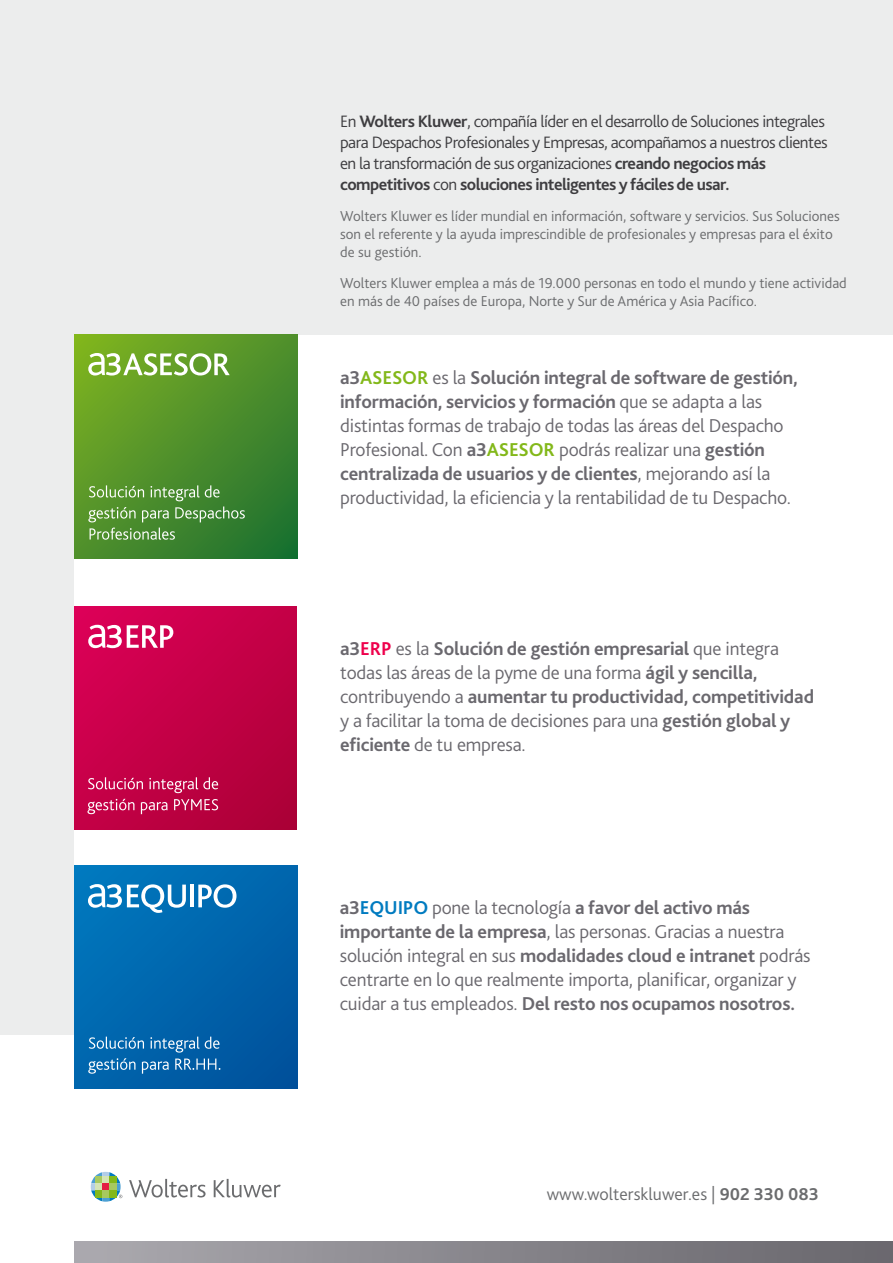
<style>
.page{position:relative;width:893px;height:1263px;background:#fff}
.page>*{position:absolute;margin:0;border:0;box-sizing:border-box;transform-origin:0 0}
.t1{font:300 19.5px/24px "Bliss 2";letter-spacing:-.01em;color:#6a686e}
.t2{font:300 18px "Bliss 2";color:#6b6c6e}
.t3{font:300 17.25px/21px "Bliss 2";letter-spacing:-.03em;color:#3e3d40}
.t4{font:300 15px/18px "Bliss 2";color:#6b6c6e}
.s1{font-weight:700}
.s2{font-weight:700;color:#83b81a}
.s3{font-weight:700;color:#ee014c}
.s4{font-weight:700;color:#007bc0}
</style>
<div class="page">
<div style="left:74px;top:1242px;width:819px;height:21px;background:linear-gradient(to right,#aaa8ae,#67656c)"></div>
<svg style="left:129px;top:1179px;width:77px;height:18px"></svg>
<svg style="left:214px;top:1179px;width:67px;height:18px"></svg>
<svg style="left:91px;top:1172px;width:31px;height:30px"></svg>
<div style="left:0;top:0;width:893px;height:1034px;background:#eceded"></div>
<div style="left:74px;top:335px;width:819px;height:768px;background:#fff"></div>
<svg style="left:74px;top:335px;width:224px;height:223px;background:#4e8f2a"></svg>
<svg style="left:88px;top:485px;width:157px;height:37px;background:#629b4c"></svg>
<svg style="left:90px;top:528px;width:85px;height:12px"></svg>
<svg style="left:88px;top:353px;width:142px;height:22px"></svg>
<div style="left:74px;top:606px;width:223px;height:223px;background:linear-gradient(to right,#d10050,#b7003e)"></div>
<svg style="left:88px;top:777px;width:55px;height:12px"></svg>
<svg style="left:149px;top:777px;width:69px;height:16px"></svg>
<svg style="left:87px;top:799px;width:47px;height:15px"></svg>
<svg style="left:141px;top:802px;width:27px;height:12px"></svg>
<svg style="left:174px;top:799px;width:44px;height:11px"></svg>
<svg style="left:88px;top:625px;width:85px;height:23px"></svg>
<div style="left:74px;top:865px;width:223px;height:224px;background:linear-gradient(to right,#0070b7,#005aa3)"></div>
<svg style="left:89px;top:1037px;width:55px;height:12px"></svg>
<svg style="left:150px;top:1037px;width:70px;height:15px"></svg>
<svg style="left:88px;top:1058px;width:47px;height:16px"></svg>
<svg style="left:142px;top:1061px;width:27px;height:13px"></svg>
<svg style="left:175px;top:1058px;width:45px;height:12px"></svg>
<svg style="left:88px;top:884px;width:98px;height:29px"></svg>
<hr style="left:190px;top:884px;width:4px;height:23px;background:#fff">
<svg style="left:198px;top:884px;width:38px;height:24px"></svg>
<p class="t3" style="left:340px;top:110px;width:489px">En <span class="s1">Wolters Kluwer</span>, compañía líder en el desarrollo de Soluciones integrales para Despachos Profesionales y Empresas, acompañamos a nuestros clientes en la transformación de sus organizaciones <span class="s1">creando negocios más competitivos</span> con <span class="s1">soluciones inteligentes y fáciles de usar.</span></p>
<p class="t4" style="left:340px;top:207px;width:501px">Wolters Kluwer es líder mundial en información, software y servicios. Sus Soluciones son el referente y la ayuda imprescindible de profesionales y empresas para el éxito de su gestión.</p>
<p class="t4" style="left:340px;top:273px;width:508px">Wolters Kluwer emplea a más de 19.000 personas en todo el mundo y tiene actividad en más de 40 países de Europa, Norte y Sur de América y Asia Pacífico.</p>
<p class="t1" style="left:340px;top:365px;width:459px"><span class="s1">a3</span><span class="s2">ASESOR</span> es la <span class="s1">Solución integral de software de gestión, información, servicios y formación</span> que se adapta a las distintas formas de trabajo de todas las áreas del Despacho Profesional. Con <span class="s1">a3</span><span class="s2">ASESOR</span> podrás realizar una <span class="s1">gestión centralizada de usuarios y de clientes</span>, mejorando así la productividad, la eficiencia y la rentabilidad de tu Despacho.</p>
<p class="t1" style="left:340px;top:636px;width:475px"><span class="s1">a3</span><span class="s3">ERP</span> es la <span class="s1">Solución de gestión empresarial</span> que integra todas las áreas de la pyme de una forma <span class="s1">ágil y sencilla, </span>contribuyendo a <span class="s1">aumentar tu productividad, competitividad </span>y a facilitar la toma de decisiones para una <span class="s1">gestión global y eficiente</span> de tu empresa.</p>
<p class="t1" style="left:340px;top:895px;width:472px"><span class="s1">a3</span><span class="s4">EQUIPO</span> pone la tecnología <span class="s1">a favor del activo más importante de la empresa</span>, las personas. Gracias a nuestra solución integral en sus <span class="s1">modalidades cloud e intranet</span> podrás centrarte en lo que realmente importa, planificar, organizar y cuidar a tus empleados. <span class="s1">Del resto nos ocupamos nosotros.</span></p>
<p class="t2" style="left:547px;top:1182px;width:274px">www.wolterskluwer.es | <span class="s1">902 330 083</span></p>
</div>
